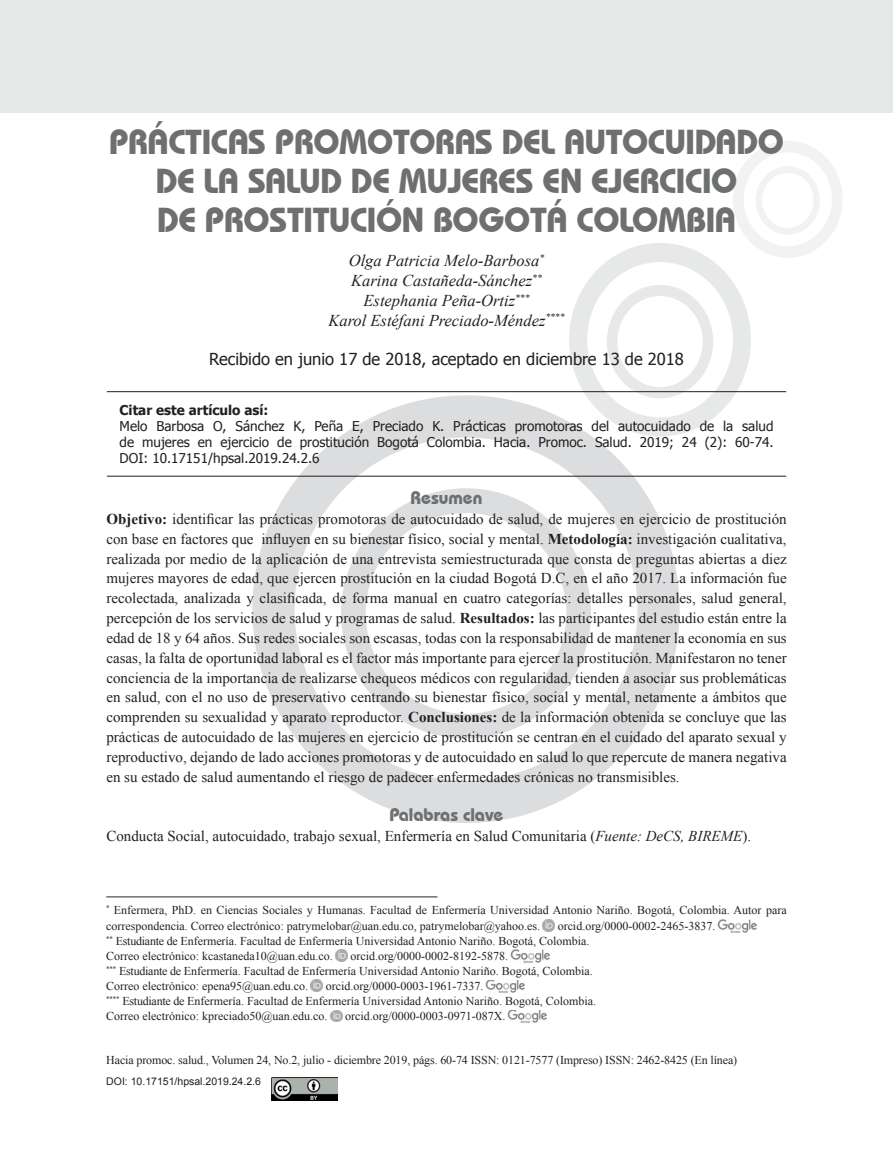
<style>
.page{position:relative;width:893px;height:1149px;background:#fff}
.page>*{position:absolute;margin:0;border:0;box-sizing:border-box;transform-origin:0 0}
.TITULO_SECCIONES_Y_1{font:700 34.5px/39px "Bauhaus IT Cby BT";letter-spacing:-.01em;color:#6d6f71;text-align:center}
.Subtítulos{font:700 18px "Bauhaus IT Cby BT";color:#6d6f71}
.AUTORES_ARTICULOS{font:italic 16.5px "Times New Roman";color:#231f20}
.RECIBIDO_Y_ACEPTADO{font:16.5px "Tahoma";color:#231f20}
.Resumenes_HPS{font:15px/19.8px "Times New Roman";color:#231f20;text-align:justify}
.Citar_así{font:13.5px/16.2px "Tahoma";color:#231f20;text-align:justify}
.Citar_así-2{font:700 13.5px "Tahoma";color:#231f20}
.t1{font:12px/15.8px "Times New Roman";color:#231f20}
.Título_2{font:10.5px "Arial";color:#231f20}
.s1{font-weight:700}
.s2{font-style:italic}
</style>
<div class="page">
<div style="left:569px;top:243px;width:182px;height:193px;background:#e7e8e8;border-radius:50%"></div>
<div style="left:587px;top:262px;width:146px;height:155px;background:#fff;border-radius:50%"></div>
<div style="left:607px;top:285px;width:106px;height:113px;background:#e7e8e8;border-radius:50%"></div>
<div style="left:617px;top:296px;width:86px;height:91px;background:#fff;border-radius:50%"></div>
<div style="left:252px;top:395px;width:428px;height:427px;background:#dcddde;border-radius:50%"></div>
<div style="left:295px;top:437px;width:342px;height:343px;background:#fff;border-radius:50%"></div>
<div style="left:341px;top:488px;width:250px;height:250px;background:#dcddde;border-radius:50%"></div>
<div style="left:366px;top:513px;width:200px;height:200px;background:#fff;border-radius:50%"></div>
<div style="left:733px;top:141px;width:110px;height:117px;background:#f2f2f3;border-radius:50%"></div>
<div style="left:744px;top:152px;width:88px;height:94px;background:#fff;border-radius:50%"></div>
<div style="left:756px;top:166px;width:64px;height:69px;background:#f2f2f3;border-radius:50%"></div>
<div style="left:762px;top:173px;width:52px;height:55px;background:#fff;border-radius:50%"></div>
<div style="left:0;top:0;width:893px;height:113px;background:#e7e8e8"></div>
<hr style="left:107px;top:391px;width:679px;height:1px;background:#231f20">
<hr style="left:107px;top:475px;width:679px;height:1px;background:#231f20">
<svg style="left:543px;top:919px;width:12px;height:12px"></svg>
<img style="left:718px;top:919px;width:39px;height:13px">
<svg style="left:335px;top:949px;width:12px;height:12px"></svg>
<img style="left:511px;top:949px;width:39px;height:13px">
<svg style="left:311px;top:979px;width:12px;height:12px"></svg>
<img style="left:486px;top:980px;width:39px;height:13px">
<svg style="left:330px;top:1010px;width:12px;height:11px"></svg>
<img style="left:508px;top:1010px;width:39px;height:13px">
<hr style="left:106px;top:895px;width:331px;height:2px;background:#6d6f71">
<img style="left:271px;top:1077px;width:67px;height:23px">
<p class="TITULO_SECCIONES_Y_1" style="left:109px;top:122px;width:676px">PRÁCTICAS PROMOTORAS DEL AUTOCUIDADO<br>DE LA SALUD DE MUJERES EN EJERCICIO<br>DE PROSTITUCIÓN BOGOTÁ COLOMBIA</p>
<p class="AUTORES_ARTICULOS" style="left:349px;top:249px;width:197px">Olga Patricia Melo-Barbosa<sup>*</sup></p>
<p class="AUTORES_ARTICULOS" style="left:351px;top:269px;width:192px">Karina Castañeda-Sánchez<sup>**</sup></p>
<p class="AUTORES_ARTICULOS" style="left:363px;top:289px;width:168px">Estephania Peña-Ortiz<sup>***</sup></p>
<p class="AUTORES_ARTICULOS" style="left:328px;top:309px;width:238px">Karol Estéfani Preciado-Méndez<sup>****</sup></p>
<p class="RECIBIDO_Y_ACEPTADO" style="left:209px;top:348px;width:476px">Recibido en junio 17 de 2018, aceptado en diciembre 13 de 2018</p>
<p class="Citar_así-2" style="left:120px;top:400px;width:150px">Citar este artículo así:</p>
<p class="Citar_así" style="left:120px;top:417px;width:655px">Melo Barbosa O, Sánchez K, Peña E, Preciado K. Prácticas promotoras del autocuidado de la salud de mujeres en ejercicio de prostitución Bogotá Colombia. Hacia. Promoc. Salud. 2019; 24 (2): 60-74.<br>DOI: 10.17151/hpsal.2019.24.2.6</p>
<p class="Subtítulos" style="left:411px;top:486px;width:73px">Resumen</p>
<p class="Resumenes_HPS" style="left:106px;top:508px;width:682px"><span class="s1">Objetivo:</span> identificar las prácticas promotoras de autocuidado de salud, de mujeres en ejercicio de prostitución con base en factores que influyen en su bienestar físico, social y mental. <span class="s1">Metodología:</span> investigación cualitativa, realizada por medio de la aplicación de una entrevista semiestructurada que consta de preguntas abiertas a diez mujeres mayores de edad, que ejercen prostitución en la ciudad Bogotá D.C, en el año 2017. La información fue recolectada, analizada y clasificada, de forma manual en cuatro categorías: detalles personales, salud general, percepción de los servicios de salud y programas de salud. <span class="s1">Resultados:</span> las participantes del estudio están entre la edad de 18 y 64 años. Sus redes sociales son escasas, todas con la responsabilidad de mantener la economía en sus casas, la falta de oportunidad laboral es el factor más importante para ejercer la prostitución. Manifestaron no tener conciencia de la importancia de realizarse chequeos médicos con regularidad, tienden a asociar sus problemáticas en salud, con el no uso de preservativo centrando su bienestar físico, social y mental, netamente a ámbitos que comprenden su sexualidad y aparato reproductor. <span class="s1">Conclusiones:</span> de la información obtenida se concluye que las prácticas de autocuidado de las mujeres en ejercicio de prostitución se centran en el cuidado del aparato sexual y reproductivo, dejando de lado acciones promotoras y de autocuidado en salud lo que repercute de manera negativa en su estado de salud aumentando el riesgo de padecer enfermedades crónicas no transmisibles.</p>
<p class="Subtítulos" style="left:389px;top:803px;width:116px">Palabras clave</p>
<p class="Resumenes_HPS" style="left:106px;top:825px;width:646px">Conducta Social, autocuidado, trabajo sexual, Enfermería en Salud Comunitaria (<span class="s2">Fuente: DeCS, BIREME</span>).</p>
<p class="t1" style="left:106px;top:902px;width:682px"><sup>*</sup> Enfermera, PhD. en Ciencias Sociales y Humanas. Facultad de Enfermería Universidad Antonio Nariño. Bogotá, Colombia. Autor para correspondencia. Correo electrónico: patrymelobar@uan.edu.co, patrymelobar@yahoo.es.</p>
<p class="t1" style="left:558px;top:917px;width:159px">orcid.org/0000-0002-2465-3837.</p>
<p class="t1" style="left:106px;top:932px;width:485px"><sup>**</sup> Estudiante de Enfermería. Facultad de Enfermería Universidad Antonio Nariño. Bogotá, Colombia.</p>
<p class="t1" style="left:106px;top:947px;width:228px">Correo electrónico: kcastaneda10@uan.edu.co.</p>
<p class="t1" style="left:350px;top:947px;width:159px">orcid.org/0000-0002-8192-5878.</p>
<p class="t1" style="left:106px;top:962px;width:488px"><sup>***</sup> Estudiante de Enfermería. Facultad de Enfermería Universidad Antonio Nariño. Bogotá, Colombia.</p>
<p class="t1" style="left:106px;top:977px;width:203px">Correo electrónico: epena95@uan.edu.co.</p>
<p class="t1" style="left:326px;top:977px;width:159px">orcid.org/0000-0003-1961-7337.</p>
<p class="t1" style="left:106px;top:992px;width:491px"><sup>****</sup> Estudiante de Enfermería. Facultad de Enfermería Universidad Antonio Nariño. Bogotá, Colombia.</p>
<p class="t1" style="left:106px;top:1008px;width:223px">Correo electrónico: kpreciado50@uan.edu.co.</p>
<p class="t1" style="left:345px;top:1008px;width:162px">orcid.org/0000-0003-0971-087X.</p>
<p class="t1" style="left:106px;top:1051px;width:632px">Hacia promoc. salud., Volumen 24, No.2, julio - diciembre 2019, págs. 60-74 ISSN: 0121-7577 (Impreso) ISSN: 2462-8425 (En línea)</p>
<p class="Título_2" style="left:106px;top:1073px;width:156px">DOI: 10.17151/hpsal.2019.24.2.6</p>
</div>
